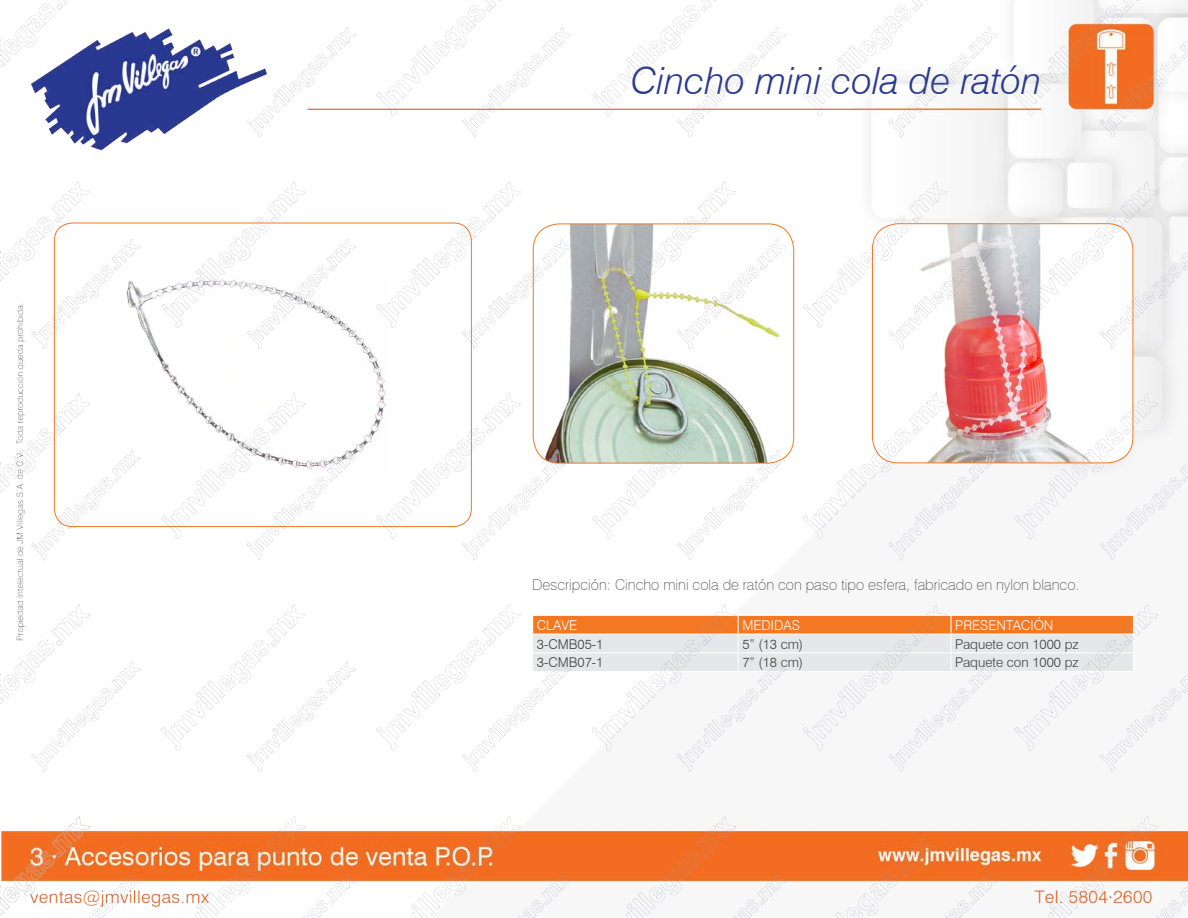
<style>
.page{position:relative;width:1188px;height:918px;background:#fff}
.page>*{position:absolute;margin:0;border:0;box-sizing:border-box;transform-origin:0 0}
.t1{font:italic 300 37.5px "Swiss 721 BT";color:#2a3b8e}
.t2{font:100 15px "Swiss 721 BT";color:#414042}
.t3{font:300 13.5px "Swiss 721 BT";color:#414042}
.t4{font:300 13.5px "Swiss 721 BT";color:#fff}
</style>
<div class="page">
<img style="left:0;top:0;width:1188px;height:918px">
<div style="left:54px;top:223px;width:418px;height:304px;border:1px solid #f47721;border-radius:18px"></div>
<img style="left:533px;top:224px;width:261px;height:239px">
<div style="left:533px;top:224px;width:261px;height:239px;border:1px solid #f47721;border-radius:26px"></div>
<svg style="left:532px;top:615px;width:602px;height:57px;background:#ebc5ac"></svg>
<img style="left:118px;top:276px;width:271px;height:197px">
<img style="left:872px;top:224px;width:261px;height:239px">
<div style="left:872px;top:223px;width:261px;height:240px;border:1px solid #f47721;border-radius:26px"></div>
<h1 class="t1" style="left:631px;top:58px;width:412px">Cincho mini cola de ratón</h1>
<p class="t2" style="left:532px;top:576px;width:549px">Descripción: Cincho mini cola de ratón con paso tipo esfera, fabricado en nylon blanco.</p>
<p class="t4" style="left:537px;top:617px;width:42px">CLAVE</p>
<p class="t4" style="left:742px;top:617px;width:59px">MEDIDAS</p>
<p class="t4" style="left:955px;top:617px;width:100px">PRESENTACIÓN</p>
<p class="t3" style="left:537px;top:636px;width:68px">3-CMB05-1</p>
<p class="t3" style="left:742px;top:636px;width:62px">5” (13 cm)</p>
<p class="t3" style="left:955px;top:636px;width:125px">Paquete con 1000 pz</p>
<p class="t3" style="left:537px;top:654px;width:68px">3-CMB07-1</p>
<p class="t3" style="left:742px;top:654px;width:62px">7” (18 cm)</p>
<p class="t3" style="left:955px;top:654px;width:125px">Paquete con 1000 pz</p>
</div>
